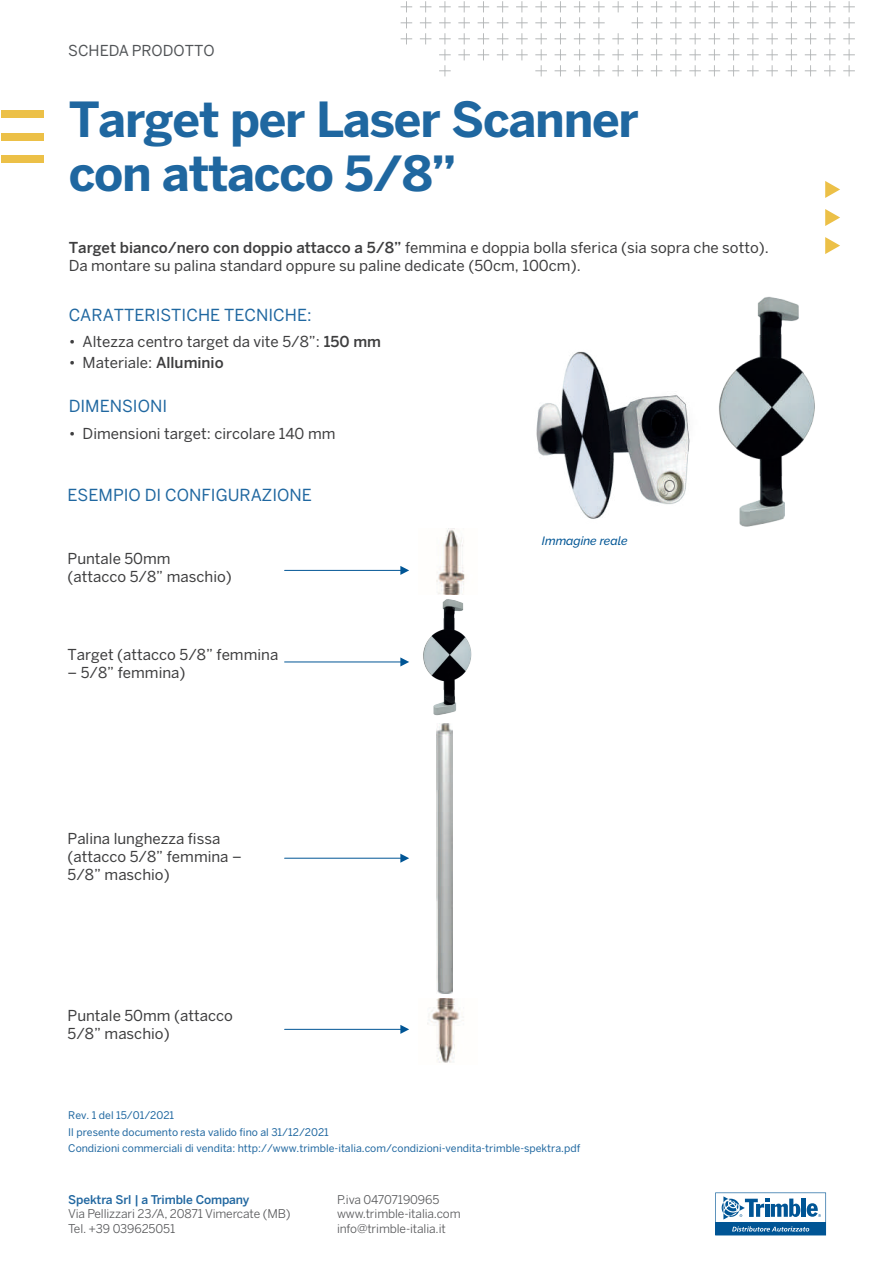
<style>
.page{position:relative;width:893px;height:1263px;background:#fff}
.page>*{position:absolute;margin:0;border:0;box-sizing:border-box;transform-origin:0 0}
.t1{font:700 48px/54px "Benton Sans";letter-spacing:-.025em;color:#1f67a0}
.t2{font:16.5px "Benton Sans";color:#1f67a0}
.t3{font:15px/18px "Benton Sans";color:#3e3e3f}
.t4{font:15px "Benton Sans";color:#515457}
.t5{font:12px/14.4px "Benton Sans";letter-spacing:-.01em;color:#57585a}
.t6{font:500 12px "Benton Sans";letter-spacing:-.01em;color:#2167a0}
.t7{font:italic 500 12px "Raleway";color:#005595}
.t8{font:10.5px/16.5px "Benton Sans";color:#1f67a0}
.s1{font-weight:500}
</style>
<div class="page">
<svg style="left:715px;top:1192px;width:111px;height:43px"></svg>
<svg style="left:401px;top:1px;width:454px;height:75px"></svg>
<div style="left:1px;top:110px;width:43px;height:8px;background:#ecc047"></div>
<div style="left:1px;top:133px;width:43px;height:8px;background:#ecc047"></div>
<div style="left:1px;top:156px;width:43px;height:7px;background:#ecc047"></div>
<svg style="left:825px;top:181px;width:15px;height:17px"></svg>
<svg style="left:825px;top:209px;width:15px;height:17px"></svg>
<svg style="left:825px;top:237px;width:15px;height:17px"></svg>
<img style="left:436px;top:528px;width:29px;height:66px">
<img style="left:436px;top:723px;width:17px;height:270px">
<img style="left:427px;top:999px;width:37px;height:64px">
<hr style="left:285px;top:1029px;width:119px;height:1px;background:#005595">
<svg style="left:400px;top:1025px;width:9px;height:9px"></svg>
<hr style="left:285px;top:858px;width:119px;height:1px;background:#005595">
<svg style="left:400px;top:854px;width:9px;height:9px"></svg>
<hr style="left:285px;top:662px;width:119px;height:1px;background:#005595">
<svg style="left:400px;top:657px;width:9px;height:9px"></svg>
<hr style="left:285px;top:570px;width:119px;height:1px;background:#005595">
<svg style="left:400px;top:566px;width:9px;height:9px"></svg>
<img style="left:536px;top:351px;width:154px;height:168px">
<img style="left:719px;top:296px;width:96px;height:231px">
<img style="left:423px;top:599px;width:49px;height:117px">
<p class="t4" style="left:68px;top:41px;width:148px">SCHEDA PRODOTTO</p>
<h1 class="t1" style="left:69px;top:92px;width:572px">Target per Laser Scanner con attacco 5/8”</h1>
<p class="t3" style="left:69px;top:238px;width:702px"><span class="s1">Target bianco/nero con doppio attacco a 5/8”</span> femmina e doppia bolla sferica (sia sopra che sotto).<br>Da montare su palina standard oppure su paline dedicate (50cm, 100cm).</p>
<p class="t2" style="left:69px;top:305px;width:244px">CARATTERISTICHE TECNICHE:</p>
<p class="t3" style="left:69px;top:332px;width:314px">• Altezza centro target da vite 5/8”: <span class="s1">150 mm</span></p>
<p class="t3" style="left:69px;top:353px;width:156px">• Materiale: <span class="s1">Alluminio</span></p>
<p class="t2" style="left:69px;top:396px;width:100px">DIMENSIONI</p>
<p class="t3" style="left:69px;top:424px;width:268px">• Dimensioni target: circolare 140 mm</p>
<p class="t2" style="left:68px;top:485px;width:246px">ESEMPIO DI CONFIGURAZIONE</p>
<p class="t3" style="left:68px;top:549px;width:166px">Puntale 50mm (attacco 5/8” maschio)</p>
<p class="t3" style="left:68px;top:645px;width:212px">Target (attacco 5/8” femmina</p>
<p class="t3" style="left:68px;top:663px;width:119px">– 5/8” femmina)</p>
<p class="t3" style="left:68px;top:829px;width:176px">Palina lunghezza fissa (attacco 5/8” femmina –<br>5/8” maschio)</p>
<p class="t3" style="left:68px;top:1006px;width:167px">Puntale 50mm (attacco<br>5/8” maschio)</p>
<p class="t7" style="left:542px;top:534px;width:87px">Immagine reale</p>
<p class="t8" style="left:68px;top:1107px;width:513px">Rev. 1 del 15/01/2021<br>Il presente documento resta valido fino al 31/12/2021<br>Condizioni commerciali di vendita: http://www.trimble-italia.com/condizioni-vendita-trimble-spektra.pdf</p>
<p class="t6" style="left:68px;top:1192px;width:183px">Spektra Srl | a Trimble Company</p>
<p class="t5" style="left:68px;top:1207px;width:224px">Via Pellizzari 23/A, 20871 Vimercate (MB)<br>Tel. +39 039625051</p>
<p class="t5" style="left:337px;top:1192px;width:125px">P.iva 04707190965 www.trimble-italia.com info@trimble-italia.it</p>
</div>
